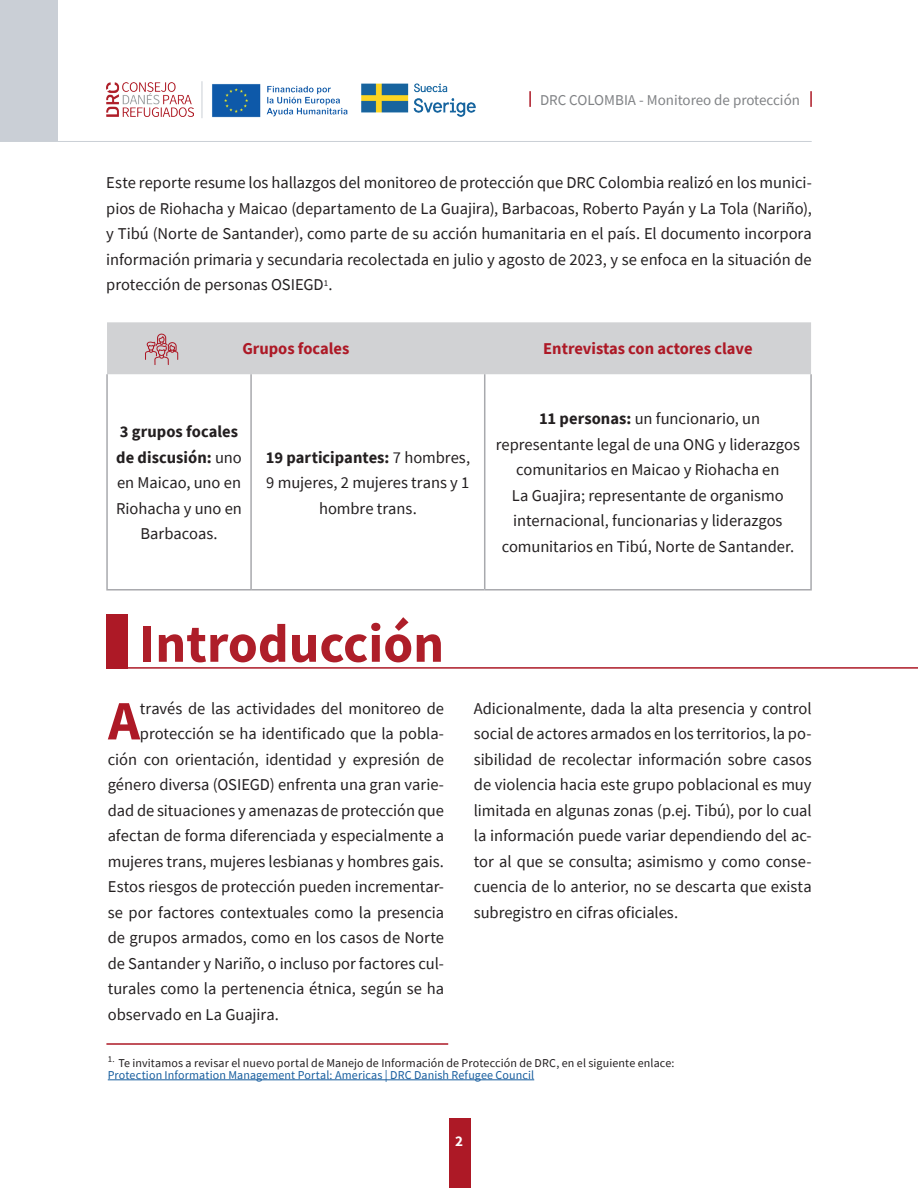
<style>
.page{position:relative;width:918px;height:1188px;background:#fff}
.page>*{position:absolute;margin:0;border:0;box-sizing:border-box;transform-origin:0 0}
.t1{font:700 55.65px "Source Sans Pro";color:#ad1926}
.t2{font:700 54px "Source Sans Pro";color:#ae1e29}
.t3{font:16.5px/25.5px "Source Sans Pro";color:#231f20;text-align:center}
.t4{font:700 16.5px "Source Sans Pro";color:#ad1926}
.t5{font:15px "Source Sans Pro";color:#808285}
.t6{font:700 15px "Source Sans Pro";color:#fff}
.t7{font:12px/12px "Source Sans Pro";letter-spacing:.01em;color:#231f20}
.s1{font-weight:700}
.s2{color:#175d9e}
</style>
<div class="page">
<div style="left:449px;top:1118px;width:22px;height:70px;background:#ad1926"></div>
<svg style="left:529px;top:91px;width:2px;height:16px"></svg>
<svg style="left:810px;top:91px;width:2px;height:16px"></svg>
<img style="left:106px;top:82px;width:88px;height:35px">
<div style="left:0;top:0;width:57px;height:140px;background:#cacfd6"></div>
<hr style="left:0;top:141px;width:812px;height:1px;background:#cacfd6">
<img style="left:361px;top:83px;width:115px;height:34px">
<img style="left:212px;top:84px;width:136px;height:34px">
<hr style="left:202px;top:81px;width:1px;height:37px;background:#cacfd6">
<hr style="left:108px;top:1080px;width:426px;height:1px;background:#175d9e">
<hr style="left:106px;top:1043px;width:342px;height:2px;background:#ad1926">
<hr style="left:106px;top:667px;width:812px;height:2px;background:#ad1926">
<div style="left:106px;top:614px;width:22px;height:55px;background:#ad1926"></div>
<hr style="left:106px;top:374px;width:2px;height:215px;background:#a8a9ad">
<hr style="left:250px;top:374px;width:2px;height:215px;background:#a8a9ad">
<hr style="left:484px;top:374px;width:1px;height:215px;background:#a8a9ad">
<hr style="left:810px;top:374px;width:2px;height:215px;background:#a8a9ad">
<hr style="left:106px;top:589px;width:145px;height:2px;background:#a8a9ad">
<hr style="left:251px;top:589px;width:234px;height:2px;background:#a8a9ad">
<hr style="left:485px;top:589px;width:327px;height:2px;background:#a8a9ad">
<div style="left:107px;top:322px;width:704px;height:52px;background:#d1d2d4"></div>
<p class="t5" style="left:540px;top:90px;width:262px">DRC COLOMBIA - Monitoreo de protección</p>
<p class="t3" style="left:106px;top:170px;width:707px;text-align:justify">Este reporte resume los hallazgos del monitoreo de protección que DRC Colombia realizó en los munici&shy;pios de Riohacha y Maicao (departamento de La Guajira), Barbacoas, Roberto Payán y La Tola (Nariño), y Tibú (Norte de Santander), como parte de su acción humanitaria en el país. El documento incorpora información primaria y secundaria recolectada en julio y agosto de 2023, y se enfoca en la situación de protección de personas OSIEGD<sup>1</sup>.</p>
<p class="t4" style="left:242px;top:338px;width:109px">Grupos focales</p>
<p class="t4" style="left:543px;top:338px;width:211px">Entrevistas con actores clave</p>
<p class="t3" style="left:116px;top:419px;width:127px"><span class="s1">3 grupos focales de discusión:</span> uno en Maicao, uno en<br>Riohacha y uno en<br>Barbacoas.</p>
<p class="t3" style="left:266px;top:444px;width:206px"><span class="s1">19 participantes:</span> 7 hombres,<br>9 mujeres, 2 mujeres trans y 1 hombre trans.</p>
<h2 class="t2" style="left:139px;top:607px;width:307px">Introducción</h2>
<p class="t3" style="left:496px;top:406px;width:306px"><span class="s1">11 personas:</span> un funcionario, un representante legal de una ONG y liderazgos comunitarios en Maicao y Riohacha en<br>La Guajira; representante de organismo internacional, funcionarias y liderazgos comunitarios en Tibú, Norte de Santander.</p>
<h1 class="t1" style="left:108px;top:683px;width:33px">A</h1>
<p class="t3" style="left:140px;top:696px;width:306px">través de las actividades del monitoreo de</p>
<p class="t3" style="left:474px;top:696px;width:339px;text-align:justify">Adicionalmente, dada la alta presencia y control social de actores armados en los territorios, la po&shy;sibilidad de recolectar información sobre casos de violencia hacia este grupo poblacional es muy limitada en algunas zonas (p.ej. Tibú), por lo cual la información puede variar dependiendo del ac&shy;tor al que se consulta; asimismo y como conse&shy;cuencia de lo anterior, no se descarta que exista subregistro en cifras oficiales.</p>
<p class="t3" style="left:140px;top:721px;width:306px">protección se ha identificado que la pobla-</p>
<p class="t3" style="left:108px;top:747px;width:338px">ción con orientación, identidad y expresión de</p>
<p class="t3" style="left:108px;top:772px;width:338px">género diversa (OSIEGD) enfrenta una gran varie-</p>
<p class="t3" style="left:108px;top:798px;width:338px">dad de situaciones y amenazas de protección que</p>
<p class="t3" style="left:108px;top:823px;width:338px">afectan de forma diferenciada y especialmente a</p>
<p class="t3" style="left:108px;top:849px;width:338px">mujeres trans, mujeres lesbianas y hombres gais.</p>
<p class="t3" style="left:108px;top:874px;width:338px">Estos riesgos de protección pueden incrementar-</p>
<p class="t3" style="left:108px;top:900px;width:338px">se por factores contextuales como la presencia</p>
<p class="t3" style="left:108px;top:925px;width:338px">de grupos armados, como en los casos de Norte</p>
<p class="t3" style="left:108px;top:951px;width:338px">de Santander y Nariño, o incluso por factores cul-</p>
<p class="t3" style="left:108px;top:976px;width:338px">turales como la pertenencia étnica, según se ha</p>
<p class="t3" style="left:108px;top:1002px;width:173px">observado en La Guajira.</p>
<p class="t7" style="left:108px;top:1057px;width:568px"><sup>1.</sup> Te invitamos a revisar el nuevo portal de Manejo de Información de Protección de DRC, en el siguiente enlace:<br><span class="s2">Protection Information Management Portal: Americas | DRC Danish Refugee Council</span></p>
<p class="t6" style="left:455px;top:1131px;width:9px">2</p>
</div>
